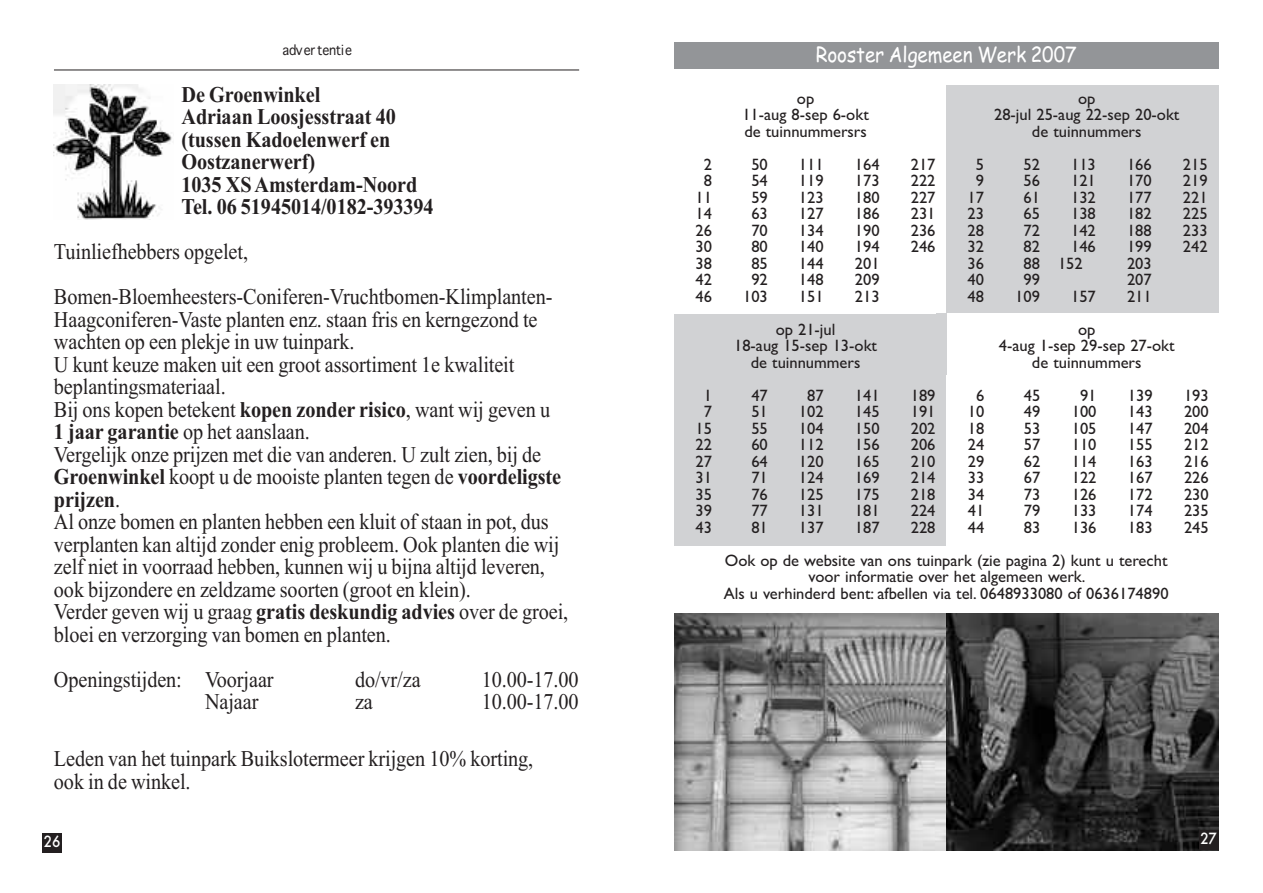
<style>
.page{position:relative;width:1263px;height:893px;background:#fff}
.page>*{position:absolute;margin:0;border:0;box-sizing:border-box;transform-origin:0 0}
.t1{font:22.5px/22.5px "Times New Roman";letter-spacing:-.005em;color:#231f20;scale:.9 1}
.t2{font:700 22.5px/22.5px "Times New Roman";letter-spacing:-.005em;color:#231f20;scale:.9 1}
.t3{font:21px "Comic Sans MS";letter-spacing:-.005em;color:#fff;scale:.9 1}
.t4{font:16.5px/16.5px "Gill Sans TT";color:#231f20;text-align:center}
.t5{font:500 15px "Futura";color:#fff;scale:.9 1}
.t6{font:13.5px "Geneva";letter-spacing:-.005em;color:#231f20;scale:.9 1}
.s1{font-weight:700}
</style>
<div class="page">
<div style="left:674px;top:313px;width:272px;height:253px;background:#d1d2d4"></div>
<div style="left:946px;top:85px;width:272px;height:227px;background:#d1d2d4"></div>
<img style="left:54px;top:85px;width:118px;height:135px">
<hr style="left:54px;top:70px;width:525px;height:1px;background:#231f20">
<div style="left:43px;top:833px;width:19px;height:20px;background:#231f20"></div>
<div style="left:674px;top:43px;width:544px;height:26px;background:#939598"></div>
<div style="left:674px;top:546px;width:544px;height:79px;background:#fff"></div>
<img style="left:674px;top:613px;width:272px;height:237px">
<svg style="left:946px;top:613px;width:272px;height:237px;background:#3a3a3a"></svg>
<div style="left:1199px;top:830px;width:19px;height:19px;background:#231f20"></div>
<p class="t6" style="left:282px;top:42px;width:79px">adver tentie</p>
<p class="t2" style="left:182px;top:83px;width:282px">De Groenwinkel<br>Adriaan Loosjesstraat 40 (tussen Kadoelenwerf en<br>Oostzanerwerf)<br>1035 XS Amsterdam-Noord<br>Tel. 06 51945014/0182-393394</p>
<p class="t1" style="left:54px;top:229px;width:555px;line-height:45px">Tuinliefhebbers opgelet,<br>Bomen-Bloemheesters-Coniferen-Vruchtbomen-Klimplanten-</p>
<p class="t1" style="left:54px;top:308px;width:573px">Haagconiferen-Vaste planten enz. staan fris en kerngezond te wachten op een plekje in uw tuinpark.<br>U kunt keuze maken uit een groot assortiment 1e kwaliteit beplantingsmateriaal.<br>Bij ons kopen betekent <span class="s1">kopen zonder risico</span>, want wij geven u<br><span class="s1">1 jaar garantie</span> op het aanslaan.<br>Vergelijk onze prijzen met die van anderen. U zult zien, bij de <span class="s1">Groenwinkel</span> koopt u de mooiste planten tegen de <span class="s1">voordeligste prijzen</span>.<br>Al onze bomen en planten hebben een kluit of staan in pot, dus verplanten kan altijd zonder enig probleem. Ook planten die wij zelf niet in voorraad hebben, kunnen wij u bijna altijd leveren, ook bijzondere en zeldzame soorten (groot en klein).<br>Verder geven wij u graag <span class="s1">gratis deskundig advies</span> over de groei, bloei en verzorging van bomen en planten.</p>
<p class="t1" style="left:54px;top:668px;width:246px">Openingstijden: Voorjaar</p>
<p class="t1" style="left:355px;top:668px;width:74px">do/vr/za</p>
<p class="t1" style="left:482px;top:668px;width:109px">10.00-17.00</p>
<p class="t1" style="left:205px;top:690px;width:61px">Najaar</p>
<p class="t1" style="left:355px;top:690px;width:21px">za</p>
<p class="t1" style="left:482px;top:690px;width:109px">10.00-17.00</p>
<p class="t1" style="left:54px;top:747px;width:534px">Leden van het tuinpark Buikslotermeer krijgen 10% korting, ook in de winkel.</p>
<p class="t5" style="left:44px;top:833px;width:20px">26</p>
<p class="t3" style="left:816px;top:43px;width:291px">Rooster Algemeen Werk 2007</p>
<p class="t4" style="left:742px;top:90px;width:128px">op<br>11-aug 8-sep 6-okt de tuinnummersrs</p>
<p class="t4" style="left:994px;top:90px;width:187px">op<br>28-jul 25-aug 22-sep 20-okt de tuinnummers</p>
<p class="t4" style="left:695px;top:156px;width:18px">2<br>8<br>11<br>14<br>26<br>30<br>38<br>42<br>46</p>
<p class="t4" style="left:743px;top:156px;width:26px">50<br>54<br>59<br>63<br>70<br>80<br>85<br>92<br>103</p>
<p class="t4" style="left:799px;top:156px;width:26px;text-align:justify">111<br>119<br>123<br>127<br>134<br>140<br>144<br>148<br>151</p>
<p class="t4" style="left:855px;top:156px;width:26px;text-align:justify">164<br>173<br>180<br>186<br>190<br>194<br>201<br>209<br>213</p>
<p class="t4" style="left:911px;top:156px;width:26px;text-align:justify">217<br>222<br>227<br>231<br>236<br>246</p>
<p class="t4" style="left:967px;top:156px;width:18px">5<br>9<br>17<br>23<br>28<br>32<br>36<br>40<br>48</p>
<p class="t4" style="left:1015px;top:156px;width:26px">52<br>56<br>61<br>65<br>72<br>82<br>88<br>99<br>109</p>
<p class="t4" style="left:1071px;top:156px;width:26px">113</p>
<p class="t4" style="left:1071px;top:172px;width:26px">121</p>
<p class="t4" style="left:1071px;top:189px;width:26px">132</p>
<p class="t4" style="left:1071px;top:205px;width:26px">138</p>
<p class="t4" style="left:1071px;top:222px;width:26px">142</p>
<p class="t4" style="left:1071px;top:238px;width:26px">146</p>
<p class="t4" style="left:1058px;top:255px;width:26px">152</p>
<p class="t4" style="left:1071px;top:288px;width:26px">157</p>
<p class="t4" style="left:1127px;top:156px;width:26px;text-align:justify">166<br>170<br>177<br>182<br>188<br>199<br>203<br>207<br>211</p>
<p class="t4" style="left:1183px;top:156px;width:26px;text-align:justify">215<br>219<br>221<br>225<br>233<br>242</p>
<p class="t4" style="left:734px;top:321px;width:144px">op 21-jul<br>18-aug 15-sep 13-okt de tuinnummers</p>
<p class="t4" style="left:999px;top:321px;width:177px">op<br>4-aug 1-sep 29-sep 27-okt de tuinnummers</p>
<p class="t4" style="left:968px;top:387px;width:18px">6<br>10<br>18<br>24<br>29<br>33<br>34<br>41<br>44</p>
<p class="t4" style="left:1024px;top:387px;width:18px;text-align:justify">45<br>49<br>53<br>57<br>62<br>67<br>73<br>79<br>83</p>
<p class="t4" style="left:1072px;top:387px;width:26px">91<br>100<br>105<br>110<br>114<br>122<br>126<br>133<br>136</p>
<p class="t4" style="left:1128px;top:387px;width:26px;text-align:justify">139<br>143<br>147<br>155<br>163<br>167<br>172<br>174<br>183</p>
<p class="t4" style="left:1184px;top:387px;width:26px;text-align:justify">193<br>200<br>204<br>212<br>216<br>226<br>230<br>235<br>245</p>
<p class="t4" style="left:724px;top:552px;width:446px">Ook op de website van ons tuinpark (zie pagina 2) kunt u terecht voor informatie over het algemeen werk.<br>Als u verhinderd bent: afbellen via tel. 0648933080 of 0636174890</p>
<p class="t4" style="left:695px;top:387px;width:18px">1<br>7<br>15<br>22<br>27<br>31<br>35<br>39<br>43</p>
<p class="t4" style="left:751px;top:387px;width:18px;text-align:justify">47<br>51<br>55<br>60<br>64<br>71<br>76<br>77<br>81</p>
<p class="t4" style="left:799px;top:387px;width:26px">87<br>102<br>104<br>112<br>120<br>124<br>125<br>131<br>137</p>
<p class="t4" style="left:855px;top:387px;width:26px;text-align:justify">141<br>145<br>150<br>156<br>165<br>169<br>175<br>181<br>187</p>
<p class="t4" style="left:911px;top:387px;width:26px;text-align:justify">189<br>191<br>202<br>206<br>210<br>214<br>218<br>224<br>228</p>
<p class="t5" style="left:1201px;top:830px;width:20px">27</p>
</div>
